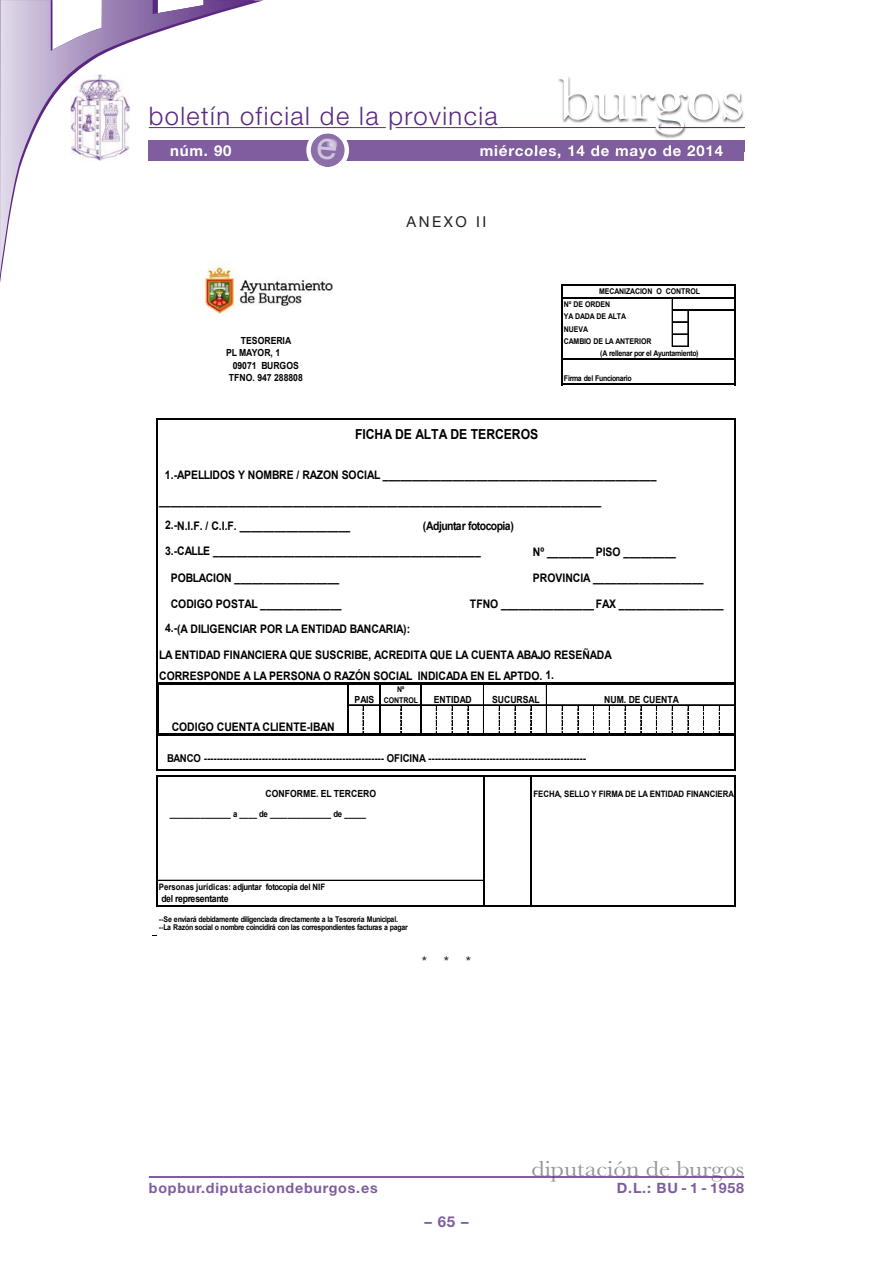
<style>
.page{position:relative;width:893px;height:1263px;background:#fff}
.page>*{position:absolute;margin:0;border:0;box-sizing:border-box;transform-origin:0 0}
.t1{font:63px "Baskerville";letter-spacing:-.01em;color:#fff;scale:1.12 1}
.t2{font:300 25.5px "Helvetica Neue";letter-spacing:.055em;color:#5c2781}
.t3{font:22.5px "Baskerville";color:#939598;scale:1.12 1}
.t4{font:700 17.25px "Helvetica";color:#000}
.t5{font:700 15px "Helvetica Neue";letter-spacing:.055em;color:#fff}
.t6{font:15px "Helvetica Neue";letter-spacing:.165em;color:#231f20}
.t7{font:700 15px "Helvetica Neue";color:#7f5d9e}
.t8{font:700 14.25px "Helvetica Neue";letter-spacing:.055em;color:#7f5d9e}
.t9{font:700 13.8px "Arial";letter-spacing:-.005em;color:#000;scale:.88 1}
.t10{font:700 11.85px/25.7px "Arial";color:#000;scale:.88 1}
.t11{font:700 11.85px "Arial";letter-spacing:-.05em;color:#000;scale:.88 1}
.t12{font:700 10.8px "Arial";color:#000;scale:.88 1}
.t13{font:700 9.75px/11.9px "Arial";color:#000;text-align:center;scale:.88 1}
.t14{font:700 9.75px "Arial";letter-spacing:-.05em;color:#000;scale:.88 1}
.t15{font:700 8.85px "Arial";color:#000;scale:.88 1}
.t16{font:700 7.95px/8.6px "Arial";letter-spacing:-.05em;color:#000;scale:.88 1}
.t17{font:700 7.95px/13px "Arial";letter-spacing:-.005em;color:#000;scale:.88 1}
.s1{font-size:9.75px}
</style>
<div class="page">
<hr style="left:396px;top:127px;width:348px;height:1px;background:#5c2781">
<hr style="left:149px;top:127px;width:237px;height:1px;background:#5c2781">
<svg style="left:0;top:0;width:255px;height:275px"></svg>
<div style="left:149px;top:140px;width:595px;height:20px;background:#7f5d9e"></div>
<hr style="left:149px;top:1176px;width:595px;height:2px;background:#5c2781">
<img style="left:558px;top:76px;width:187px;height:75px">
<img style="left:558px;top:127px;width:101px;height:1px">
<img style="left:549px;top:140px;width:195px;height:11px">
<img style="left:502px;top:145px;width:45px;height:6px">
<hr style="left:659px;top:127px;width:85px;height:1px;background:#5c2781">
<img style="left:71px;top:74px;width:59px;height:87px">
<div style="left:157px;top:248px;width:578px;height:685px;background:#fff"></div>
<hr style="left:735px;top:286px;width:1px;height:99px;background:#000">
<hr style="left:157px;top:418px;width:1px;height:264px;background:#000">
<hr style="left:349px;top:704px;width:30px;height:1px;background:#000">
<hr style="left:349px;top:705px;width:30px;height:1px;background:#000">
<hr style="left:381px;top:704px;width:39px;height:1px;background:#000">
<hr style="left:381px;top:705px;width:39px;height:1px;background:#000">
<hr style="left:562px;top:284px;width:1px;height:101px;background:#000">
<hr style="left:672px;top:299px;width:1px;height:48px;background:#000">
<hr style="left:688px;top:310px;width:1px;height:37px;background:#000">
<hr style="left:735px;top:420px;width:1px;height:262px;background:#000">
<hr style="left:157px;top:682px;width:2px;height:54px;background:#000">
<hr style="left:734px;top:685px;width:2px;height:51px;background:#000">
<hr style="left:157px;top:736px;width:1px;height:35px;background:#000">
<hr style="left:483px;top:685px;width:1px;height:48px;background:#000">
<svg style="left:530px;top:706px;width:2px;height:27px"></svg>
<hr style="left:735px;top:736px;width:1px;height:35px;background:#000">
<svg style="left:562px;top:706px;width:1px;height:27px"></svg>
<hr style="left:735px;top:777px;width:1px;height:130px;background:#000">
<svg style="left:672px;top:706px;width:1px;height:27px"></svg>
<svg style="left:688px;top:706px;width:1px;height:27px"></svg>
<hr style="left:157px;top:775px;width:1px;height:132px;background:#000">
<hr style="left:347px;top:685px;width:2px;height:48px;background:#000">
<svg style="left:363px;top:706px;width:1px;height:27px"></svg>
<hr style="left:379px;top:685px;width:2px;height:48px;background:#000">
<svg style="left:400px;top:706px;width:2px;height:27px"></svg>
<hr style="left:420px;top:685px;width:2px;height:48px;background:#000">
<svg style="left:436px;top:706px;width:1px;height:27px"></svg>
<svg style="left:452px;top:706px;width:1px;height:27px"></svg>
<svg style="left:467px;top:706px;width:2px;height:27px"></svg>
<hr style="left:483px;top:777px;width:2px;height:130px;background:#000">
<svg style="left:499px;top:706px;width:1px;height:27px"></svg>
<svg style="left:515px;top:706px;width:1px;height:27px"></svg>
<hr style="left:530px;top:777px;width:2px;height:130px;background:#000">
<hr style="left:546px;top:685px;width:1px;height:48px;background:#000">
<svg style="left:577px;top:706px;width:2px;height:27px"></svg>
<svg style="left:593px;top:706px;width:1px;height:27px"></svg>
<svg style="left:609px;top:706px;width:1px;height:27px"></svg>
<svg style="left:625px;top:706px;width:1px;height:27px"></svg>
<svg style="left:640px;top:706px;width:2px;height:27px"></svg>
<svg style="left:656px;top:706px;width:1px;height:27px"></svg>
<svg style="left:703px;top:706px;width:1px;height:27px"></svg>
<svg style="left:719px;top:706px;width:1px;height:27px"></svg>
<hr style="left:563px;top:284px;width:173px;height:2px;background:#000">
<hr style="left:563px;top:297px;width:173px;height:2px;background:#000">
<hr style="left:673px;top:309px;width:62px;height:1px;background:#000">
<hr style="left:673px;top:310px;width:62px;height:1px;background:#000">
<svg style="left:673px;top:321px;width:15px;height:2px"></svg>
<svg style="left:673px;top:334px;width:15px;height:1px"></svg>
<svg style="left:673px;top:346px;width:15px;height:1px"></svg>
<hr style="left:563px;top:358px;width:173px;height:2px;background:#000">
<hr style="left:563px;top:383px;width:173px;height:2px;background:#000">
<hr style="left:158px;top:418px;width:578px;height:2px;background:#000">
<hr style="left:159px;top:682px;width:577px;height:3px;background:#000">
<hr style="left:422px;top:704px;width:312px;height:1px;background:#000">
<hr style="left:422px;top:705px;width:312px;height:1px;background:#000">
<hr style="left:159px;top:733px;width:577px;height:3px;background:#000">
<hr style="left:158px;top:769px;width:578px;height:2px;background:#000">
<hr style="left:158px;top:775px;width:578px;height:2px;background:#000">
<hr style="left:158px;top:880px;width:325px;height:1px;background:#000">
<hr style="left:158px;top:905px;width:578px;height:2px;background:#000">
<img style="left:201px;top:260px;width:132px;height:56px">
<svg style="left:306px;top:133px;width:43px;height:34px"></svg>
<h2 class="t2" style="left:149px;top:100px;width:350px">boletín oficial de la provincia</h2>
<h1 class="t1" style="left:558px;top:60px;width:168px">burgos</h1>
<p class="t5" style="left:170px;top:141px;width:63px">núm. 90</p>
<p class="t5" style="left:480px;top:141px;width:245px">miércoles, 14 de mayo de 2014</p>
<h3 class="t4" style="left:406px;top:213px;width:77px">ANEXO II</h3>
<p class="t6" style="left:407px;top:213px;width:81px">ANEXO II</p>
<p class="t17" style="left:564px;top:285px;width:156px;text-indent:35px">MECANIZACION O CONTROL<br>Nº DE ORDEN</p>
<p class="t17" style="left:564px;top:311px;width:72px;line-height:12.1px">YA DADA DE ALTA<br>NUEVA</p>
<p class="t13" style="left:241px;top:334px;width:59px">TESORERIA</p>
<p class="t17" style="left:564px;top:334px;width:101px">CAMBIO DE LA ANTERIOR</p>
<p class="t13" style="left:229px;top:359px;width:86px">09071 BURGOS<br>TFNO. 947 288808</p>
<p class="t13" style="left:226px;top:346px;width:63px">PL MAYOR, 1</p>
<p class="t16" style="left:600px;top:349px;width:113px">(A rellenar por el Ayuntamiento)</p>
<p class="t16" style="left:564px;top:374px;width:79px">Firma del Funcionario</p>
<p class="t9" style="left:355px;top:426px;width:210px">FICHA DE ALTA DE TERCEROS</p>
<p class="t10" style="left:165px;top:462px;width:560px">1.-APELLIDOS Y NOMBRE / RAZON SOCIAL _______________________________________________</p>
<p class="t10" style="left:159px;top:488px;width:504px">____________________________________________________________________________</p>
<p class="t11" style="left:423px;top:519px;width:105px">(Adjuntar fotocopia)</p>
<p class="t10" style="left:165px;top:513px;width:360px">2.-N.I.F. / C.I.F. ___________________<br>3.-CALLE ______________________________________________</p>
<p class="t10" style="left:533px;top:539px;width:164px">Nº _________PISO _________</p>
<p class="t10" style="left:171px;top:565px;width:193px">POBLACION __________________</p>
<p class="t10" style="left:533px;top:565px;width:196px">PROVINCIA ___________________</p>
<p class="t10" style="left:171px;top:591px;width:196px">CODIGO POSTAL ______________</p>
<p class="t10" style="left:470px;top:591px;width:290px">TFNO ________________FAX __________________</p>
<p class="t10" style="left:165px;top:616px;width:280px">4.-(A DILIGENCIAR POR LA ENTIDAD BANCARIA):</p>
<p class="t10" style="left:159px;top:642px;width:516px">LA ENTIDAD FINANCIERA QUE SUSCRIBE, ACREDITA QUE LA CUENTA ABAJO RESEÑADA</p>
<p class="t10" style="left:159px;top:662px;width:450px">CORRESPONDE A LA PERSONA O RAZÓN SOCIAL INDICADA EN EL APTDO. 1.</p>
<p class="t10" style="left:172px;top:714px;width:187px">CODIGO CUENTA CLIENTE-IBAN</p>
<p class="t17" style="left:355px;top:685px;width:74px;line-height:10.1px;text-indent:42px">Nº<br><span class="s1">PAIS</span> CONTROL</p>
<p class="t13" style="left:434px;top:693px;width:45px">ENTIDAD</p>
<p class="t13" style="left:492px;top:693px;width:55px">SUCURSAL</p>
<p class="t12" style="left:167px;top:752px;width:477px">BANCO -------------------------------------------------------- OFICINA -------------------------------------------------</p>
<p class="t13" style="left:604px;top:693px;width:87px">NUM. DE CUENTA</p>
<p class="t13" style="left:266px;top:788px;width:127px">CONFORME. EL TERCERO</p>
<p class="t15" style="left:533px;top:789px;width:229px">FECHA, SELLO Y FIRMA DE LA ENTIDAD FINANCIERA</p>
<p class="t15" style="left:170px;top:809px;width:225px">______________ a ____ de ______________ de _____</p>
<p class="t15" style="left:159px;top:882px;width:190px">Personas jurídicas: adjuntar fotocopia del NIF</p>
<p class="t14" style="left:161px;top:893px;width:78px">del representante</p>
<p class="t16" style="left:159px;top:914px;width:285px">--Se enviará debidamente diligenciada directamente a la Tesorería Municipal. --La Razón social o nombre coincidirá con las correspondientes facturas a pagar</p>
<p class="t6" style="left:422px;top:953px;width:51px">* * *</p>
<h3 class="t3" style="left:531px;top:1155px;width:191px">diputación de burgos</h3>
<p class="t8" style="left:149px;top:1179px;width:230px">bopbur.diputaciondeburgos.es</p>
<p class="t8" style="left:617px;top:1179px;width:129px">D.L.: BU - 1 - 1958</p>
<p class="t7" style="left:424px;top:1212px;width:46px">–65–</p>
</div>
